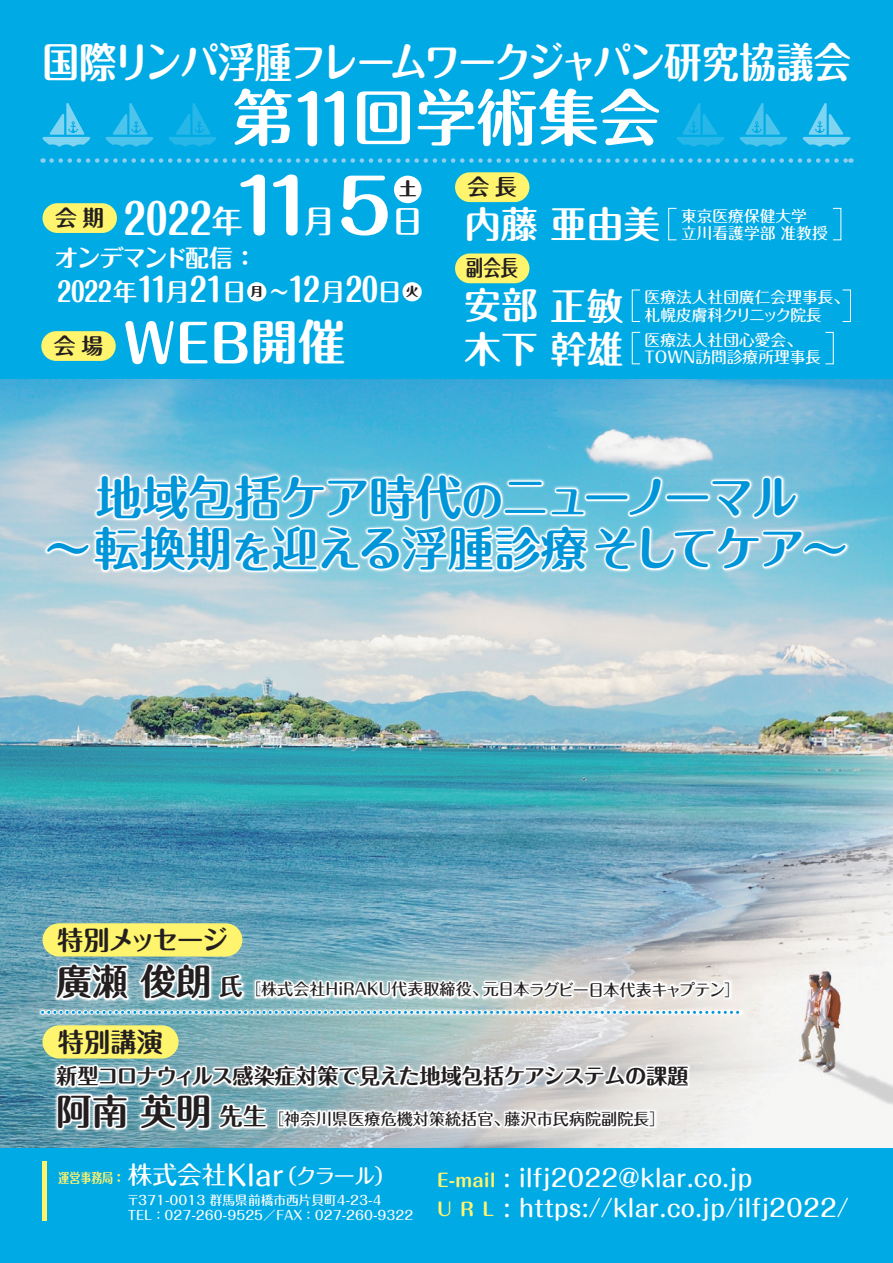
<style>
.page{position:relative;width:893px;height:1263px;background:#fff}
.page>*{position:absolute;margin:0;border:0;box-sizing:border-box;transform-origin:0 0}
.t1{font:700 73.8px "Maru Fo Pro";color:#fff}
.t2{font:700 61.35px "Maru Fo Pro";color:#fff}
.t3{font:700 52.35px "Maru Fo Pro";color:#fff}
.t4{font:700 46.35px/51px "Maru Fo Pro";letter-spacing:-.045em;color:#0095d9;text-align:center}
.t5{font:700 42.45px "Maru Fo Pro";color:#fff}
.t6{font:700 41.4px "Maru Fo Pro";letter-spacing:-.055em;color:#fff;scale:.9 1}
.t7{font:700 36.75px "Maru Fo Pro";color:#fff}
.t8{font:700 32.55px "Maru Fo Pro";color:#fff}
.t9{font:700 31.5px "Maru Fo Pro";color:#fff}
.t10{font:700 26.4px "Maru Fo Pro";letter-spacing:-.04em;color:#231f20}
.t11{font:500 24px "Maru Fo Pro";color:#fff}
.t12{font:700 24px "Maru Fo Pro";letter-spacing:-.075em;color:#fff}
.t13{font:700 21.9px "Maru Fo Pro";letter-spacing:.26em;color:#231f20}
.t14{font:700 21.9px "Maru Fo Pro";letter-spacing:.26em;color:#231f20;scale:.8 1}
.t15{font:700 21.3px "Maru Fo Pro";letter-spacing:-.03em;color:#231f20}
.t16{font:800 17.4px "Maru Fo Pro";color:#231f20}
.t17{font:500 16.05px "Maru Fo Pro";color:#231f20}
.t18{font:500 15.75px/17.2px "Maru Fo Pro";color:#fff}
.t19{font:700 13.5px "Maru Fo Pro";color:#fff46d;scale:.81 1}
.t20{font:500 12.75px/15px "Maru Fo Pro";color:#fff}
.s1{font-size:67.05px}
.s2{font-size:31.5px}
.s3{font-size:27.15px}
.s4{font-size:24.45px}
.s5{font-size:47.7px}
.s6{font-size:41.7px}
.s7{font-weight:700;font-size:35.85px}
.s8{font-weight:700;font-size:23.4px}
.s9{font-family:"Shin Go Pro";font-weight:300}
.s10{font-weight:500;font-size:24.6px;color:#fff}
.s11{font-weight:500;font-size:28.2px;color:#fff}
.s12{font-weight:500;font-size:21.15px;color:#fff}
.s13{font-weight:700;font-size:18px;color:#fff46d}
</style>
<div class="page">
<img style="left:0;top:378px;width:893px;height:770px">
<div style="left:0;top:0;width:893px;height:378px;background:#00abe5"></div>
<div style="left:0;top:1148px;width:893px;height:115px;background:#00abe5"></div>
<img style="left:40px;top:469px;width:813px;height:113px">
<svg style="left:44px;top:454px;width:805px;height:119px"></svg>
<svg style="left:51px;top:158px;width:800px;height:5px"></svg>
<hr style="left:43px;top:1161px;width:4px;height:59px;background:#fff46d">
<div style="left:43px;top:203px;width:74px;height:30px;background:#fff46d;border-radius:15px"></div>
<div style="left:41px;top:331px;width:75px;height:30px;background:#fff46d;border-radius:15px"></div>
<div style="left:668px;top:208px;width:9px;height:32px;border:1px solid #fff"></div>
<div style="left:842px;top:290px;width:9px;height:32px;border:1px solid #fff"></div>
<div style="left:825px;top:332px;width:9px;height:32px;border:1px solid #fff"></div>
<div style="left:455px;top:172px;width:74px;height:30px;background:#fff46d;border-radius:15px"></div>
<div style="left:455px;top:253px;width:74px;height:30px;background:#fff46d;border-radius:15px"></div>
<div style="left:394px;top:176px;width:27px;height:27px;background:#fff;border-radius:50%"></div>
<div style="left:247px;top:282px;width:19px;height:19px;background:#fff;border-radius:50%"></div>
<div style="left:402px;top:282px;width:20px;height:19px;background:#fff;border-radius:50%"></div>
<svg style="left:29px;top:912px;width:712px;height:289px"></svg>
<svg style="left:43px;top:103px;width:47px;height:44px"></svg>
<svg style="left:169px;top:103px;width:47px;height:44px"></svg>
<svg style="left:106px;top:103px;width:47px;height:44px"></svg>
<svg style="left:803px;top:103px;width:47px;height:44px"></svg>
<svg style="left:677px;top:103px;width:47px;height:44px"></svg>
<svg style="left:740px;top:103px;width:47px;height:44px"></svg>
<h3 class="t6" style="left:42px;top:29px;width:900px">国際リンパ浮腫フレームワークジャパン研究協議会</h3>
<h2 class="t2" style="left:232px;top:69px;width:430px">第<span class="s1">11</span>回学術集会</h2>
<h3 class="t13" style="left:55px;top:200px;width:51px">会期</h3>
<h1 class="t1" style="left:231px;top:148px;width:162px">11 5</h1>
<p class="t16" style="left:399px;top:175px;width:19px">土</p>
<h3 class="t5" style="left:124px;top:185px;width:120px">2022<span class="s2">年</span></h3>
<h3 class="t9" style="left:304px;top:196px;width:33px">月</h3>
<h3 class="t9" style="left:392px;top:196px;width:33px">日</h3>
<h3 class="t12" style="left:54px;top:239px;width:204px">オンデマンド配信 ：</h3>
<h3 class="t8" style="left:57px;top:264px;width:362px"><span class="s3">2022</span><span class="s4">年</span>11<span class="s4">月</span>21<span class="s4">日　</span><sup>月</sup><span class="s4">～</span>12<span class="s4">月</span>20<span class="s4">日</span><sup>火</sup></h3>
<h3 class="t13" style="left:54px;top:328px;width:51px">会場</h3>
<h3 class="t3" style="left:123px;top:302px;width:224px">WEB<span class="s5">開催</span></h3>
<h3 class="t13" style="left:467px;top:169px;width:51px">会長</h3>
<h3 class="t7" style="left:464px;top:195px;width:198px">内藤 亜由美</h3>
<p class="t18" style="left:681px;top:205px;width:148px">東京医療保健大学<br>立川看護学部 准教授</p>
<h3 class="t14" style="left:466px;top:251px;width:67px">副会長</h3>
<h3 class="t7" style="left:464px;top:276px;width:161px">安部 正敏</h3>
<h3 class="t7" style="left:464px;top:320px;width:161px">木下 幹雄</h3>
<p class="t18" style="left:645px;top:287px;width:206px">医療法人社団廣仁会理事長、札幌皮膚科クリニック院長</p>
<p class="t18" style="left:645px;top:329px;width:178px">医療法人社団心愛会、<br>TOWN訪問診療所理事長</p>
<h3 class="t4" style="left:45px;top:467px;width:805px">地域包括ケア時代<span class="s6">の</span>ニューノーマル<br>～転換期<span class="s6">を</span>迎える浮腫診療そしてケア～</h3>
<h3 class="t10" style="left:57px;top:919px;width:173px">特別メッセージ</h3>
<p class="t17" style="left:56px;top:977px;width:686px"><span class="s7">廣瀬 俊朗</span> <span class="s8">氏</span><span class="s9">［</span>株式会社HiRAKU代表取締役、元日本ラグビー日本代表キャプテン<span class="s9">］</span></p>
<h3 class="t10" style="left:58px;top:1021px;width:107px">特別講演</h3>
<h3 class="t15" style="left:56px;top:1059px;width:634px">新型コロナウィルス感染症対策で見えた地域包括ケアシステムの課題</h3>
<p class="t17" style="left:56px;top:1106px;width:611px"><span class="s7">阿南 英明</span> <span class="s8">先生</span><span class="s9">［</span>神奈川県医療危機対策統括官、藤沢市民病院副院長<span class="s9">］</span></p>
<p class="t19" style="left:59px;top:1167px;width:418px">運営事務局：<span class="s10">株式会社</span><span class="s11">Klar</span><span class="s12">（クラール）</span></p>
<h3 class="t11" style="left:437px;top:1159px;width:317px"><span class="s13">E-mail</span> : ilfj2022@klar.co.jp</h3>
<p class="t20" style="left:127px;top:1191px;width:288px">〒371-0013 群馬県前橋市西片貝町4-23-4<br>TEL ：027-260-9525／FAX ：027-260-9322</p>
<h3 class="t11" style="left:437px;top:1188px;width:413px"><span class="s13">U R L</span> : https://klar.co.jp/ilfj2022/</h3>
</div>
